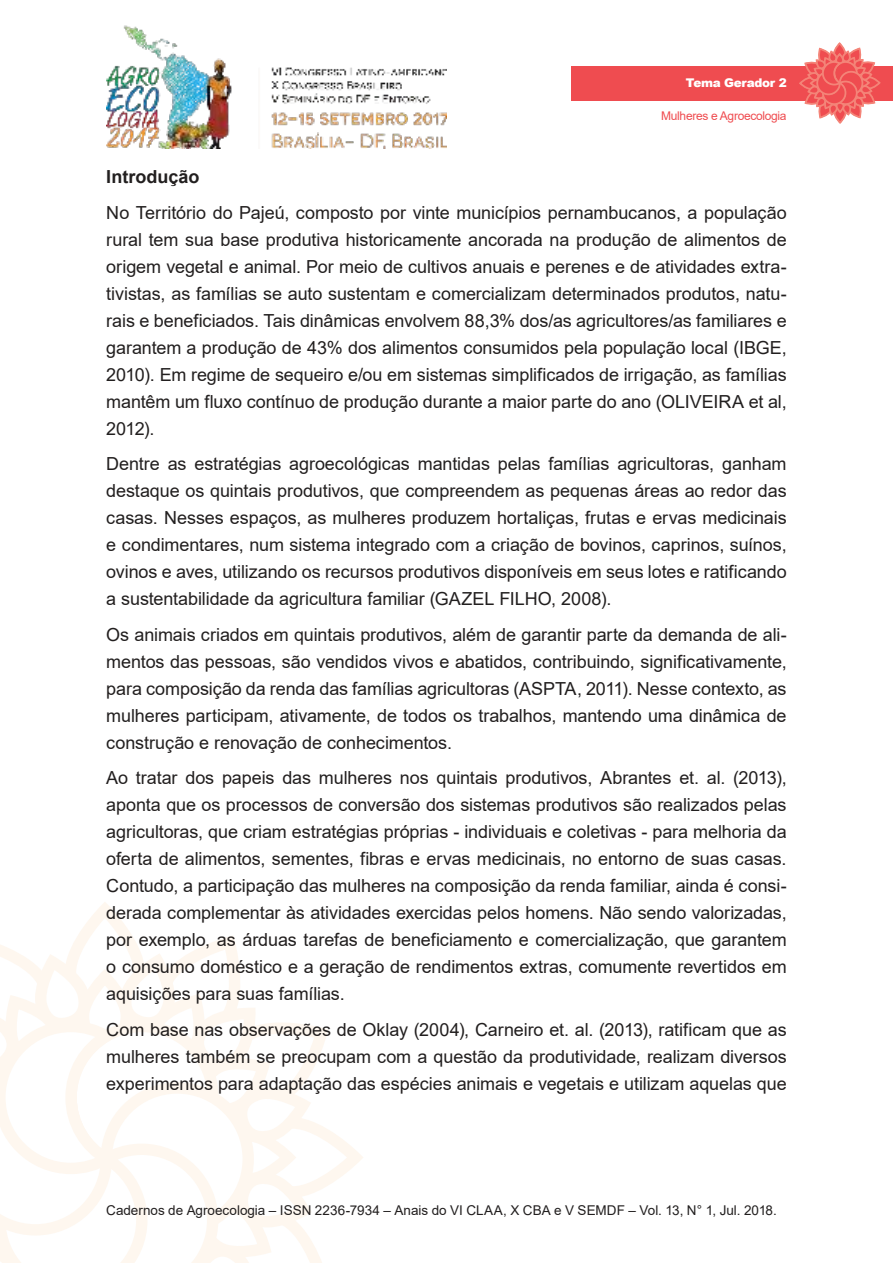
<style>
.page{position:relative;width:893px;height:1263px;background:#fff}
.page>*{position:absolute;margin:0;border:0;box-sizing:border-box;transform-origin:0 0}
.t1{font:18px/27px "Arial";letter-spacing:-.005em;color:#221f1f;text-align:justify}
.t2{font:700 18px "Arial";color:#221f1f}
.t3{font:13.5px "Arial";color:#221f1f}
.t4{font:12px "Arial";letter-spacing:-.025em;color:#ef4c50}
.t5{font:900 12px "Arial";letter-spacing:-.025em;color:#fff}
</style>
<div class="page">
<img style="left:106px;top:25px;width:340px;height:124px">
<svg style="left:0;top:910px;width:363px;height:353px"></svg>
<div style="left:571px;top:66px;width:322px;height:34px;background:#ef4c50"></div>
<svg style="left:798px;top:43px;width:83px;height:81px"></svg>
<p class="t5" style="left:686px;top:76px;width:102px">Tema Gerador 2</p>
<p class="t4" style="left:661px;top:112px;width:127px">Mulheres e Agroecologia</p>
<p class="t2" style="left:106px;top:170px;width:95px">Introdução</p>
<p class="t1" style="left:106px;top:201px;width:682px">No Território do Pajeú, composto por vinte municípios pernambucanos, a população rural tem sua base produtiva historicamente ancorada na produção de alimentos de origem vegetal e animal. Por meio de cultivos anuais e perenes e de atividades extra&shy;tivistas, as famílias se auto sustentam e comercializam determinados produtos, natu&shy;rais e beneficiados. Tais dinâmicas envolvem 88,3% dos/as agricultores/as familiares e garantem a produção de 43% dos alimentos consumidos pela população local (IBGE, 2010). Em regime de sequeiro e/ou em sistemas simplificados de irrigação, as famílias mantêm um fluxo contínuo de produção durante a maior parte do ano (OLIVEIRA et al, 2012).</p>
<p class="t1" style="left:106px;top:452px;width:682px">Dentre as estratégias agroecológicas mantidas pelas famílias agricultoras, ganham destaque os quintais produtivos, que compreendem as pequenas áreas ao redor das casas. Nesses espaços, as mulheres produzem hortaliças, frutas e ervas medicinais e condimentares, num sistema integrado com a criação de bovinos, caprinos, suínos, ovinos e aves, utilizando os recursos produtivos disponíveis em seus lotes e ratificando a sustentabilidade da agricultura familiar (GAZEL FILHO, 2008).</p>
<p class="t1" style="left:106px;top:623px;width:682px">Os animais criados em quintais produtivos, além de garantir parte da demanda de ali&shy;mentos das pessoas, são vendidos vivos e abatidos, contribuindo, significativamente, para composição da renda das famílias agricultoras (ASPTA, 2011). Nesse contexto, as mulheres participam, ativamente, de todos os trabalhos, mantendo uma dinâmica de construção e renovação de conhecimentos.</p>
<p class="t1" style="left:106px;top:766px;width:682px">Ao tratar dos papeis das mulheres nos quintais produtivos, Abrantes et. al. (2013), aponta que os processos de conversão dos sistemas produtivos são realizados pelas agricultoras, que criam estratégias próprias - individuais e coletivas - para melhoria da oferta de alimentos, sementes, fibras e ervas medicinais, no entorno de suas casas.<br>Contudo, a participação das mulheres na composição da renda familiar, ainda é consi&shy;derada complementar às atividades exercidas pelos homens. Não sendo valorizadas, por exemplo, as árduas tarefas de beneficiamento e comercialização, que garantem o consumo doméstico e a geração de rendimentos extras, comumente revertidos em aquisições para suas famílias.</p>
<p class="t1" style="left:106px;top:1018px;width:682px">Com base nas observações de Oklay (2004), Carneiro et. al. (2013), ratificam que as mulheres também se preocupam com a questão da produtividade, realizam diversos experimentos para adaptação das espécies animais e vegetais e utilizam aquelas que</p>
<p class="t3" style="left:106px;top:1205px;width:672px">Cadernos de Agroecologia – ISSN 2236-7934 – Anais do VI CLAA, X CBA e V SEMDF – Vol. 13, N° 1, Jul. 2018.</p>
</div>
